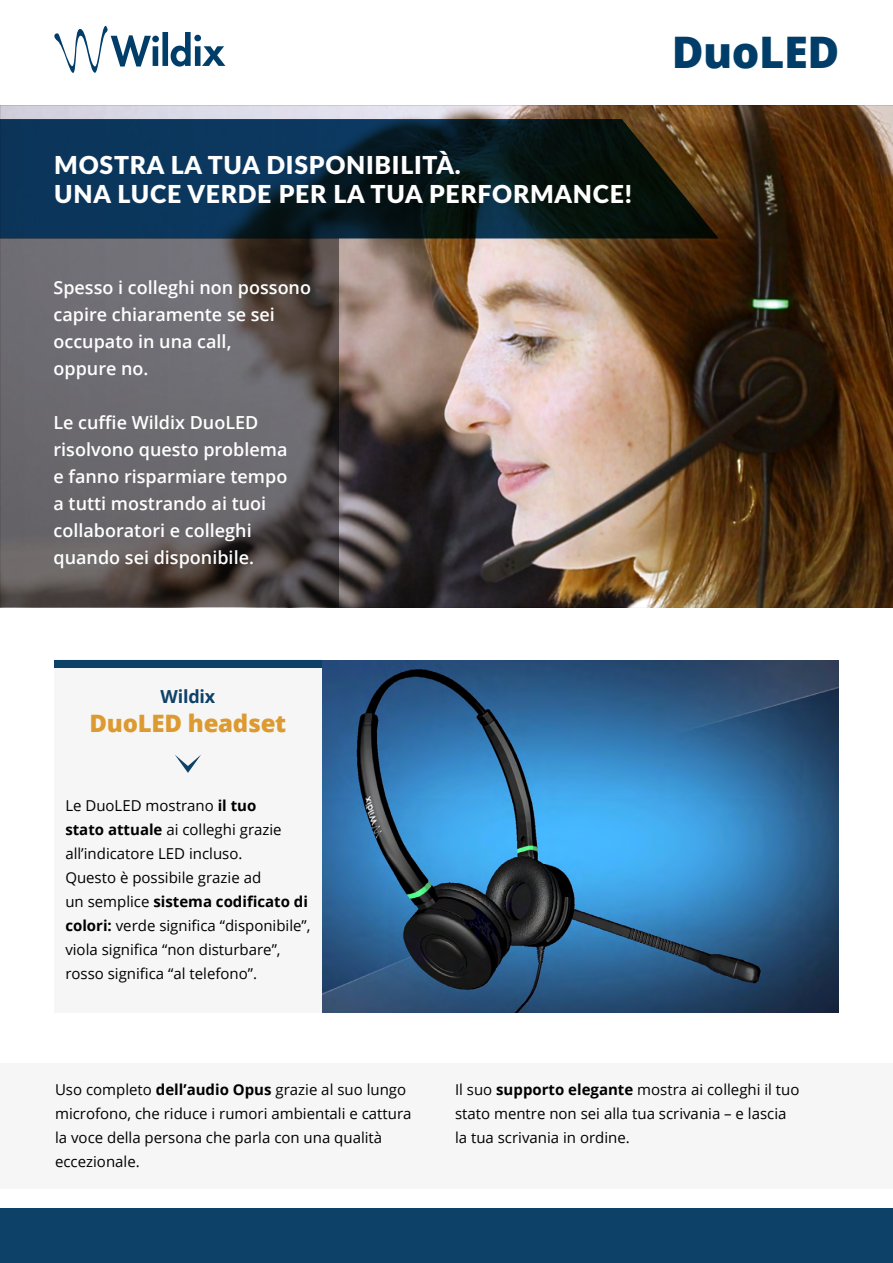
<style>
.page{position:relative;width:893px;height:1263px;background:#fff}
.page>*{position:absolute;margin:0;border:0;box-sizing:border-box;transform-origin:0 0}
.t1{font:800 43.5px "Open Sans";letter-spacing:-.01em;color:#003e69}
.t2{font:900 24.75px/29.7px "Lato";letter-spacing:.03em;color:#fff}
.t3{font:800 24px "Open Sans";letter-spacing:-.01em;color:#dc9a31}
.t4{font:600 18px/27px "Open Sans";color:#fff}
.t5{font:700 18px "Open Sans";letter-spacing:-.01em;color:#0e4168}
.t6{font:15px/24px "Open Sans";color:#000}
.s1{font-weight:700}
</style>
<div class="page">
<div style="left:0;top:1063px;width:893px;height:125px;background:#f6f6f6"></div>
<img style="left:322px;top:660px;width:517px;height:353px">
<div style="left:0;top:1209px;width:893px;height:54px;background:#0e4168"></div>
<img style="left:0;top:105px;width:893px;height:503px">
<svg style="left:0;top:239px;width:339px;height:368px;background:#615d60"></svg>
<svg style="left:54px;top:26px;width:171px;height:47px"></svg>
<div style="left:54px;top:659px;width:268px;height:360px;background:#f6f6f6"></div>
<svg style="left:175px;top:755px;width:26px;height:18px"></svg>
<div style="left:54px;top:660px;width:268px;height:7px;background:#0e4168"></div>
<div style="left:45px;top:1013px;width:805px;height:10px;background:#fff"></div>
<svg style="left:0;top:119px;width:719px;height:119px;background:#0f2735"></svg>
<h2 class="t2" style="left:54px;top:149px;width:579px">MOSTRA LA TUA DISPONIBILITÀ.<br>UNA LUCE VERDE PER LA TUA PERFORMANCE!</h2>
<p class="t4" style="left:54px;top:274px;width:259px">Spesso i colleghi non possono capire chiaramente se sei occupato in una call,<br>oppure no.</p>
<p class="t4" style="left:54px;top:409px;width:236px">Le cuffie Wildix DuoLED risolvono questo problema e fanno risparmiare tempo a tutti mostrando ai tuoi collaboratori e colleghi quando sei disponibile.</p>
<h1 class="t1" style="left:672px;top:19px;width:169px">DuoLED</h1>
<p class="t5" style="left:161px;top:684px;width:56px">Wildix</p>
<h3 class="t3" style="left:90px;top:705px;width:198px">DuoLED headset</h3>
<p class="t6" style="left:65px;top:793px;width:247px">Le DuoLED mostrano <span class="s1">il tuo<br>stato attuale</span> ai colleghi grazie all’indicatore LED incluso.<br>Questo è possibile grazie ad<br>un semplice <span class="s1">sistema codificato di colori:</span> verde significa “disponibile”, viola significa “non disturbare”, rosso significa “al telefono”.</p>
<p class="t6" style="left:55px;top:1077px;width:358px">Uso completo <span class="s1">dell’audio Opus</span> grazie al suo lungo microfono, che riduce i rumori ambientali e cattura la voce della persona che parla con una qualità eccezionale.</p>
<p class="t6" style="left:455px;top:1077px;width:346px">Il suo <span class="s1">supporto elegante</span> mostra ai colleghi il tuo stato mentre non sei alla tua scrivania – e lascia la tua scrivania in ordine.</p>
</div>
